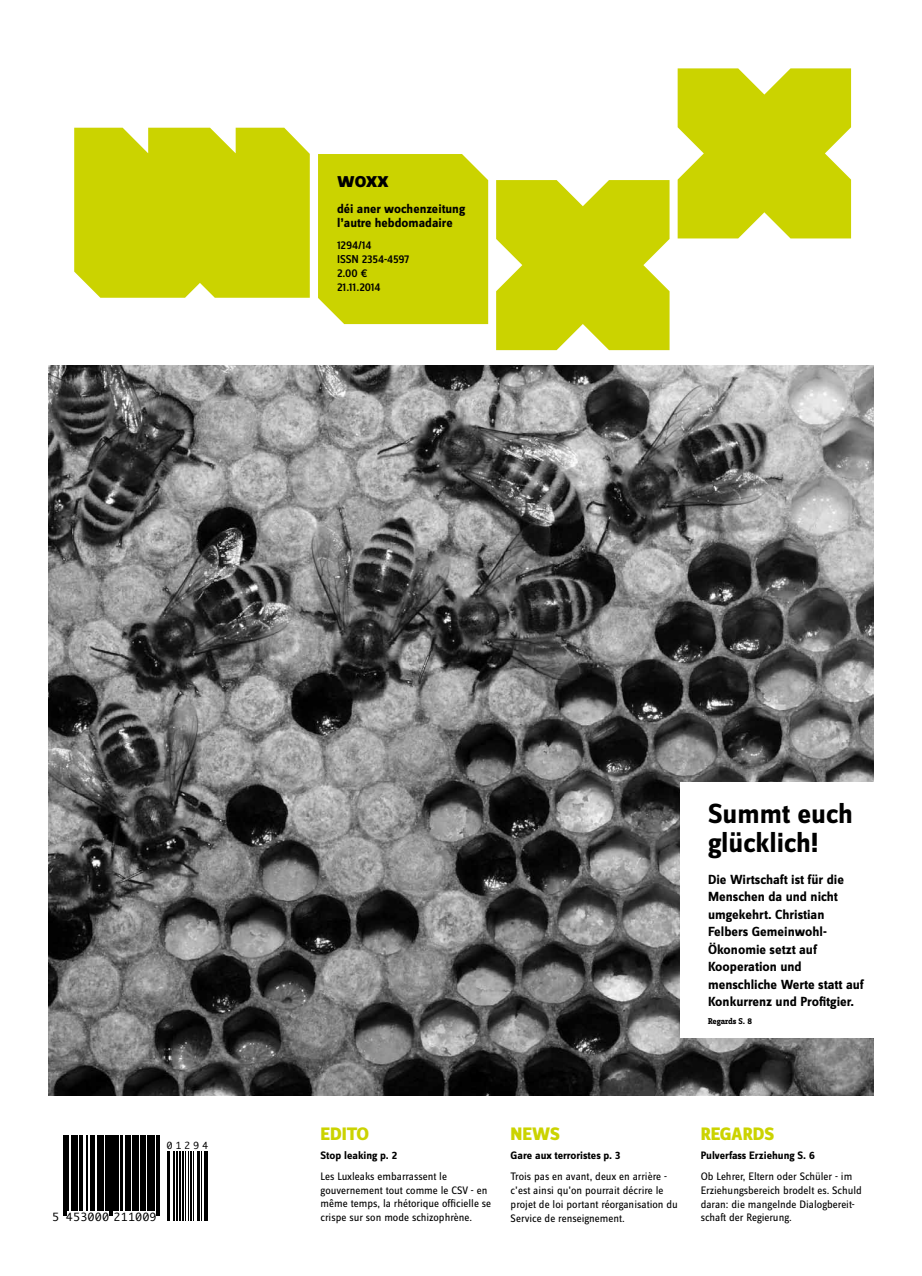
<style>
.page{position:relative;width:922px;height:1276px;background:#fff}
.page>*{position:absolute;margin:0;border:0;box-sizing:border-box;transform-origin:0 0}
.t1{font:700 28.75px/28.8px "Zine Sans Dis";color:#000}
.t2{font:700 23.12px "Zine Sans Dis";color:#000}
.t3{font:800 18.75px "Zine Sans Dis";letter-spacing:-.01em;color:#cbd300}
.t4{font:700 13.75px/17.5px "Zine Sans Dis";color:#000}
.t5{font:700 13.12px/14.4px "Zine Sans Dis";color:#000}
.t6{font:500 11.88px/13.8px "Zine Sans Dis";letter-spacing:-.01em;color:#000}
.t7{font:11.25px/13.8px "Zine Sans Dis";color:#000}
.t8{font:700 11.25px "Zine Sans Dis";color:#000}
.t9{font:10.88px "Monaco";letter-spacing:.065em;color:#000}
.t10{font:9.38px "Monaco";letter-spacing:.35em;color:#000}
.t11{font:700 8.75px "Zine Slab Dis";letter-spacing:-.005em;color:#000}
</style>
<div class="page">
<img style="left:49px;top:366px;width:823px;height:729px">
<svg style="left:63px;top:1135px;width:97px;height:81px;fill:#000"></svg>
<hr style="left:63px;top:1135px;width:1px;height:80px;background:#000">
<hr style="left:65px;top:1135px;width:1px;height:80px;background:#000">
<hr style="left:67px;top:1135px;width:1px;height:75px;background:#000">
<hr style="left:71px;top:1135px;width:2px;height:75px;background:#000">
<hr style="left:74px;top:1135px;width:3px;height:75px;background:#000">
<hr style="left:79px;top:1135px;width:1px;height:75px;background:#000">
<hr style="left:81px;top:1135px;width:1px;height:75px;background:#000">
<hr style="left:86px;top:1135px;width:1px;height:75px;background:#000">
<hr style="left:91px;top:1135px;width:2px;height:75px;background:#000">
<hr style="left:94px;top:1135px;width:1px;height:75px;background:#000">
<hr style="left:98px;top:1135px;width:2px;height:75px;background:#000">
<hr style="left:101px;top:1135px;width:1px;height:75px;background:#000">
<hr style="left:103px;top:1135px;width:1px;height:75px;background:#000">
<hr style="left:106px;top:1135px;width:3px;height:75px;background:#000">
<hr style="left:110px;top:1135px;width:1px;height:80px;background:#000">
<hr style="left:112px;top:1135px;width:1px;height:80px;background:#000">
<hr style="left:114px;top:1135px;width:2px;height:75px;background:#000">
<hr style="left:117px;top:1135px;width:2px;height:75px;background:#000">
<hr style="left:121px;top:1135px;width:2px;height:75px;background:#000">
<hr style="left:125px;top:1135px;width:2px;height:75px;background:#000">
<hr style="left:128px;top:1135px;width:2px;height:75px;background:#000">
<hr style="left:132px;top:1135px;width:2px;height:75px;background:#000">
<hr style="left:135px;top:1135px;width:3px;height:75px;background:#000">
<hr style="left:140px;top:1135px;width:1px;height:75px;background:#000">
<hr style="left:142px;top:1135px;width:3px;height:75px;background:#000">
<hr style="left:147px;top:1135px;width:1px;height:75px;background:#000">
<hr style="left:149px;top:1135px;width:3px;height:75px;background:#000">
<hr style="left:153px;top:1135px;width:1px;height:75px;background:#000">
<hr style="left:156px;top:1135px;width:1px;height:80px;background:#000">
<hr style="left:158px;top:1135px;width:1px;height:80px;background:#000">
<hr style="left:167px;top:1151px;width:1px;height:70px;background:#000">
<hr style="left:168px;top:1151px;width:2px;height:70px;background:#000">
<hr style="left:173px;top:1151px;width:2px;height:70px;background:#000">
<hr style="left:175px;top:1151px;width:1px;height:70px;background:#000">
<hr style="left:177px;top:1151px;width:1px;height:70px;background:#000">
<hr style="left:179px;top:1151px;width:2px;height:70px;background:#000">
<hr style="left:182px;top:1151px;width:2px;height:70px;background:#000">
<hr style="left:185px;top:1151px;width:1px;height:70px;background:#000">
<hr style="left:188px;top:1151px;width:1px;height:70px;background:#000">
<hr style="left:190px;top:1151px;width:2px;height:70px;background:#000">
<hr style="left:193px;top:1151px;width:1px;height:70px;background:#000">
<hr style="left:197px;top:1151px;width:1px;height:70px;background:#000">
<hr style="left:198px;top:1151px;width:2px;height:70px;background:#000">
<hr style="left:201px;top:1151px;width:1px;height:70px;background:#000">
<hr style="left:204px;top:1151px;width:2px;height:70px;background:#000">
<hr style="left:207px;top:1151px;width:1px;height:70px;background:#000">
<div style="left:679px;top:782px;width:206px;height:256px;background:#fff"></div>
<svg style="left:496px;top:180px;width:173px;height:170px;background:#cfd717"></svg>
<svg style="left:677px;top:68px;width:173px;height:170px;background:#d0d718"></svg>
<div style="left:318px;top:154px;width:170px;height:170px;background:#cbd300"></div>
<div style="left:74px;top:128px;width:236px;height:170px;background:#cbd300"></div>
<h2 class="t2" style="left:337px;top:168px;width:53px">woxx</h2>
<p class="t5" style="left:337px;top:202px;width:130px">déi aner wochenzeitung l’autre hebdomadaire</p>
<p class="t6" style="left:337px;top:239px;width:74px">1294/14<br>ISSN 2354-4597<br>2.00 €<br>21.11.2014</p>
<h1 class="t1" style="left:707px;top:801px;width:146px">Summt euch glücklich!</h1>
<p class="t4" style="left:707px;top:871px;width:157px">Die Wirtschaft ist für die<br>Menschen da und nicht umgekehrt. Christian<br>Felbers Gemeinwohl-<br>Ökonomie setzt auf<br>Kooperation und menschliche Werte statt auf<br>Konkurrenz und Profitgier.</p>
<p class="t11" style="left:707px;top:1016px;width:45px">Regards S. 8</p>
<h3 class="t3" style="left:320px;top:1123px;width:50px">EDITO</h3>
<h3 class="t3" style="left:510px;top:1123px;width:51px">NEWS</h3>
<h3 class="t3" style="left:700px;top:1123px;width:75px">REGARDS</h3>
<p class="t8" style="left:320px;top:1149px;width:78px">Stop leaking p. 2</p>
<p class="t7" style="left:320px;top:1170px;width:172px">Les Luxleaks embarrassent le gouvernement tout comme le CSV - en même temps, la rhétorique officielle se crispe sur son mode schizophrène.</p>
<p class="t10" style="left:167px;top:1137px;width:43px">01294</p>
<p class="t8" style="left:700px;top:1149px;width:116px">Pulverfass Erziehung S. 6</p>
<p class="t7" style="left:700px;top:1170px;width:163px">Ob Lehrer, Eltern oder Schüler - im<br>Erziehungsbereich brodelt es. Schuld daran: die mangelnde Dialogbereit-</p>
<p class="t8" style="left:510px;top:1149px;width:111px">Gare aux terroristes p. 3</p>
<p class="t7" style="left:510px;top:1170px;width:169px">Trois pas en avant, deux en arrière - c’est ainsi qu’on pourrait décrire le projet de loi portant réorganisation du Service de renseignement.</p>
<p class="t9" style="left:52px;top:1207px;width:106px">5 453000 211009</p>
<p class="t7" style="left:700px;top:1211px;width:93px">schaft der Regierung.</p>
</div>
